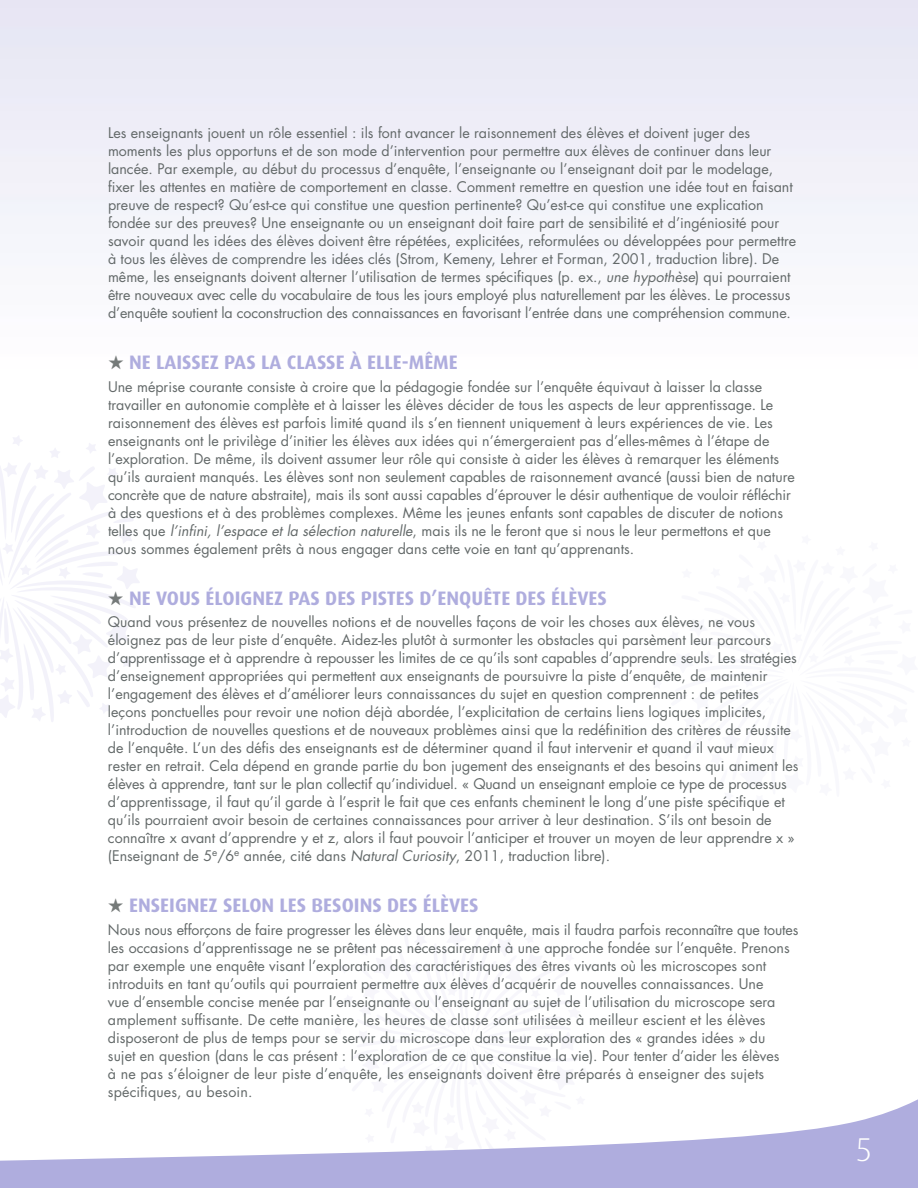
<style>
.page{position:relative;width:918px;height:1188px;background:#fff}
.page>*{position:absolute;margin:0;border:0;box-sizing:border-box;transform-origin:0 0}
.t1{font:300 33px "Dax";color:#fff}
.Spread_Subhead_in_Re{font:700 19.5px "Dax";color:#afadde}
.New_Spread_body_copy{font:14.25px/18px "Futura";color:#636969}
.New_Spread_2nd_parag{font:14.25px/18px "Futura";color:#636969}
.s1{font-style:italic}
.s2{color:#757a79}
</style>
<div class="page">
<div style="left:0;top:0;width:918px;height:371px;background:#f2f2f9"></div>
<svg style="left:0;top:436px;width:139px;height:286px"></svg>
<svg style="left:0;top:1099px;width:918px;height:89px"></svg>
<p class="New_Spread_2nd_parag" style="left:108px;top:124px;width:690px">Les enseignants jouent un rôle essentiel : ils font avancer le raisonnement des élèves et doivent juger des moments les plus opportuns et de son mode d’intervention pour permettre aux élèves de continuer dans leur lancée. Par exemple, au début du processus d’enquête, l’enseignante ou l’enseignant doit par le modelage, fixer les attentes en matière de comportement en classe. Comment remettre en question une idée tout en faisant preuve de respect? Qu’est-ce qui constitue une question pertinente? Qu’est-ce qui constitue une explication fondée sur des preuves? Une enseignante ou un enseignant doit faire part de sensibilité et d’ingéniosité pour savoir quand les idées des élèves doivent être répétées, explicitées, reformulées ou développées pour permettre à tous les élèves de comprendre les idées clés (Strom, Kemeny, Lehrer et Forman, 2001, traduction libre). De même, les enseignants doivent alterner l’utilisation de termes spécifiques (p. ex., <span class="s1">une hypothèse</span>) qui pourraient être nouveaux avec celle du vocabulaire de tous les jours employé plus naturellement par les élèves. Le processus d’enquête soutient la coconstruction des connaissances en favorisant l’entrée dans une compréhension commune.</p>
<p class="Spread_Subhead_in_Re" style="left:108px;top:351px;width:351px"><span class="s2">★</span> NE LAISSEZ PAS LA CLASSE À ELLE-MÊME</p>
<p class="New_Spread_body_copy" style="left:108px;top:377px;width:688px">Une méprise courante consiste à croire que la pédagogie fondée sur l’enquête équivaut à laisser la classe travailler en autonomie complète et à laisser les élèves décider de tous les aspects de leur apprentissage. Le raisonnement des élèves est parfois limité quand ils s’en tiennent uniquement à leurs expériences de vie. Les enseignants ont le privilège d’initier les élèves aux idées qui n’émergeraient pas d’elles-mêmes à l’étape de l’exploration. De même, ils doivent assumer leur rôle qui consiste à aider les élèves à remarquer les éléments qu’ils auraient manqués. Les élèves sont non seulement capables de raisonnement avancé (aussi bien de nature concrète que de nature abstraite), mais ils sont aussi capables d’éprouver le désir authentique de vouloir réfléchir à des questions et à des problèmes complexes. Même les jeunes enfants sont capables de discuter de notions telles que <span class="s1">l’infini, l’espace et la sélection naturelle</span>, mais ils ne le feront que si nous le leur permettons et que nous sommes également prêts à nous engager dans cette voie en tant qu’apprenants.</p>
<p class="Spread_Subhead_in_Re" style="left:108px;top:587px;width:501px"><span class="s2">★</span> NE VOUS ÉLOIGNEZ PAS DES PISTES D’ENQUÊTE DES ÉLÈVES</p>
<p class="New_Spread_body_copy" style="left:108px;top:613px;width:692px">Quand vous présentez de nouvelles notions et de nouvelles façons de voir les choses aux élèves, ne vous éloignez pas de leur piste d’enquête. Aidez-les plutôt à surmonter les obstacles qui parsèment leur parcours d’apprentissage et à apprendre à repousser les limites de ce qu’ils sont capables d’apprendre seuls. Les stratégies d’enseignement appropriées qui permettent aux enseignants de poursuivre la piste d’enquête, de maintenir l’engagement des élèves et d’améliorer leurs connaissances du sujet en question comprennent : de petites leçons ponctuelles pour revoir une notion déjà abordée, l’explicitation de certains liens logiques implicites, l’introduction de nouvelles questions et de nouveaux problèmes ainsi que la redéfinition des critères de réussite de l’enquête. L’un des défis des enseignants est de déterminer quand il faut intervenir et quand il vaut mieux rester en retrait. Cela dépend en grande partie du bon jugement des enseignants et des besoins qui animent les élèves à apprendre, tant sur le plan collectif qu’individuel. « Quand un enseignant emploie ce type de processus d’apprentissage, il faut qu’il garde à l’esprit le fait que ces enfants cheminent le long d’une piste spécifique et qu’ils pourraient avoir besoin de certaines connaissances pour arriver à leur destination. S’ils ont besoin de connaître x avant d’apprendre y et z, alors il faut pouvoir l’anticiper et trouver un moyen de leur apprendre x » (Enseignant de 5<sup>e</sup>/6<sup>e</sup> année, cité dans <span class="s1">Natural Curiosity</span>, 2011, traduction libre).</p>
<p class="Spread_Subhead_in_Re" style="left:108px;top:894px;width:372px"><span class="s2">★</span> ENSEIGNEZ SELON LES BESOINS DES ÉLÈVES</p>
<p class="New_Spread_body_copy" style="left:108px;top:920px;width:692px">Nous nous efforçons de faire progresser les élèves dans leur enquête, mais il faudra parfois reconnaître que toutes les occasions d’apprentissage ne se prêtent pas nécessairement à une approche fondée sur l’enquête. Prenons par exemple une enquête visant l’exploration des caractéristiques des êtres vivants où les microscopes sont introduits en tant qu’outils qui pourraient permettre aux élèves d’acquérir de nouvelles connaissances. Une<br>vue d’ensemble concise menée par l’enseignante ou l’enseignant au sujet de l’utilisation du microscope sera amplement suffisante. De cette manière, les heures de classe sont utilisées à meilleur escient et les élèves disposeront de plus de temps pour se servir du microscope dans leur exploration des « grandes idées » du<br>sujet en question (dans le cas présent : l’exploration de ce que constitue la vie). Pour tenter d’aider les élèves<br>à ne pas s’éloigner de leur piste d’enquête, les enseignants doivent être préparés à enseigner des sujets spécifiques, au besoin.</p>
<h1 class="t1" style="left:856px;top:1132px;width:18px">5</h1>
</div>
